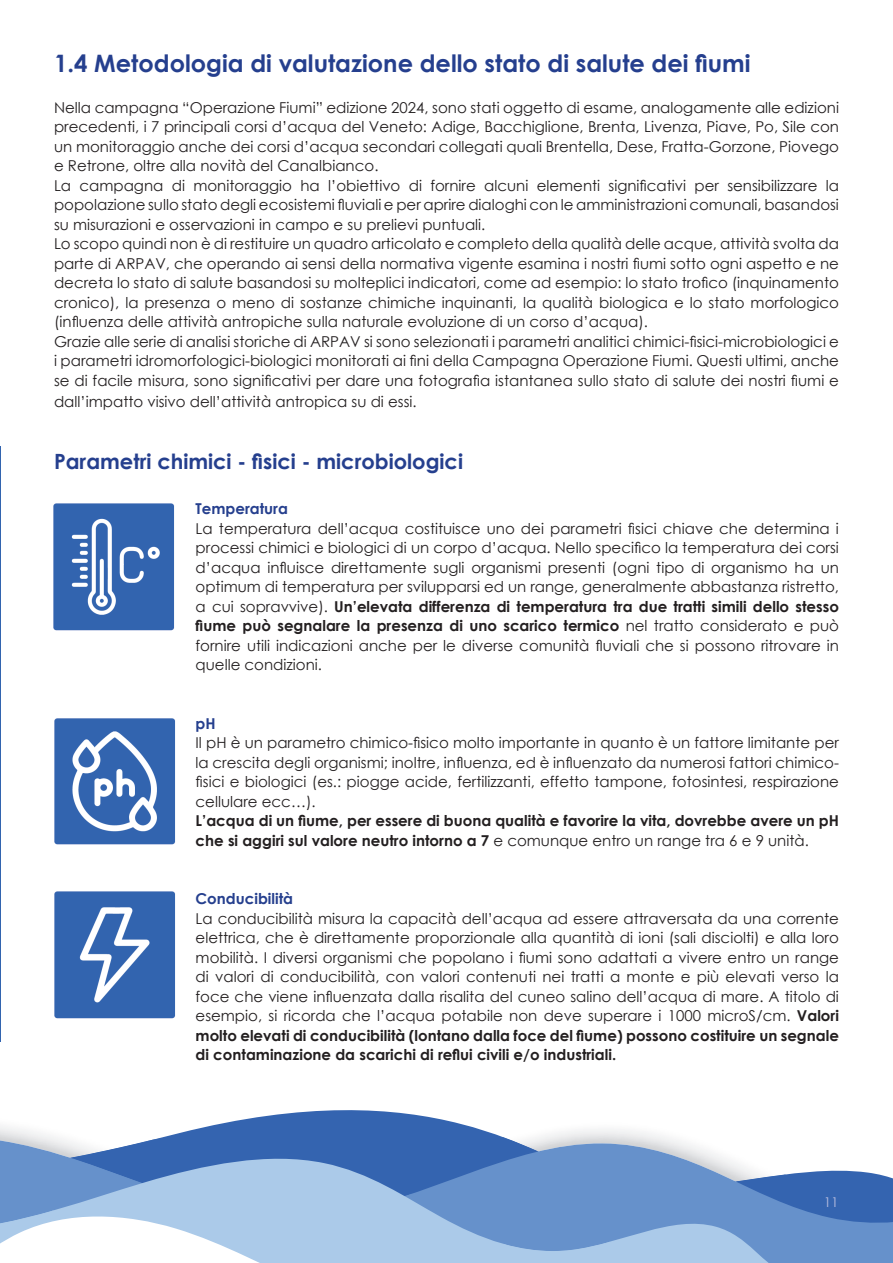
<style>
.page{position:relative;width:893px;height:1263px;background:#fff}
.page>*{position:absolute;margin:0;border:0;box-sizing:border-box;transform-origin:0 0}
.t1{font:700 24px "Century Gothic";color:#253f8e}
.t2{font:700 21px "Century Gothic";color:#253f8e}
.t3{font:15px/19.5px "Century Gothic";color:#231f20;text-align:justify}
.t4{font:700 15px/19.5px "Century Gothic";color:#231f20}
.t5{font:700 15px "Century Gothic";color:#253f8e}
.t6{font:13.5px "Century Gothic";color:#b6bcde}
.s1{font-weight:700}
.s2{font-weight:400}
</style>
<div class="page">
<svg style="left:0;top:1110px;width:893px;height:100px"></svg>
<svg style="left:0;top:1210px;width:893px;height:53px;fill:#abcae9"></svg>
<img style="left:53px;top:503px;width:122px;height:128px">
<img style="left:54px;top:718px;width:122px;height:127px">
<img style="left:54px;top:891px;width:122px;height:128px">
<h1 class="t1" style="left:54px;top:45px;width:698px">1.4 Metodologia di valutazione dello stato di salute dei fiumi</h1>
<p class="t3" style="left:54px;top:97px;width:786px;text-align:left">Nella campagna “Operazione Fiumi” edizione 2024, sono stati oggetto di esame, analogamente alle edizioni precedenti, i 7 principali corsi d’acqua del Veneto: Adige, Bacchiglione, Brenta, Livenza, Piave, Po, Sile con un monitoraggio anche dei corsi d’acqua secondari collegati quali Brentella, Dese, Fratta-Gorzone, Piovego e Retrone, oltre alla novità del Canalbianco.<br>La campagna di monitoraggio ha l’obiettivo di fornire alcuni elementi significativi per sensibilizzare la popolazione sullo stato degli ecosistemi fluviali e per aprire dialoghi con le amministrazioni comunali, basandosi su misurazioni e osservazioni in campo e su prelievi puntuali.<br>Lo scopo quindi non è di restituire un quadro articolato e completo della qualità delle acque, attività svolta da parte di ARPAV, che operando ai sensi della normativa vigente esamina i nostri fiumi sotto ogni aspetto e ne decreta lo stato di salute basandosi su molteplici indicatori, come ad esempio: lo stato trofico (inquinamento cronico), la presenza o meno di sostanze chimiche inquinanti, la qualità biologica e lo stato morfologico (influenza delle attività antropiche sulla naturale evoluzione di un corso d’acqua).<br>Grazie alle serie di analisi storiche di ARPAV si sono selezionati i parametri analitici chimici-fisici-microbiologici e i parametri idromorfologici-biologici monitorati ai fini della Campagna Operazione Fiumi. Questi ultimi, anche se di facile misura, sono significativi per dare una fotografia istantanea sullo stato di salute dei nostri fiumi e</p>
<p class="t3" style="left:54px;top:391px;width:364px">dall’impatto visivo dell’attività antropica su di essi.</p>
<h2 class="t2" style="left:54px;top:445px;width:411px">Parametri chimici - fisici - microbiologici</h2>
<p class="t5" style="left:196px;top:497px;width:94px">Temperatura</p>
<p class="t3" style="left:196px;top:518px;width:645px">La temperatura dell’acqua costituisce uno dei parametri fisici chiave che determina i processi chimici e biologici di un corpo d’acqua. Nello specifico la temperatura dei corsi d’acqua influisce direttamente sugli organismi presenti (ogni tipo di organismo ha un optimum di temperatura per svilupparsi ed un range, generalmente abbastanza ristretto, a cui sopravvive). <span class="s1">Un’elevata differenza di temperatura tra due tratti simili dello stesso fiume può segnalare la presenza di uno scarico termico</span> nel tratto considerato e può fornire utili indicazioni anche per le diverse comunità fluviali che si possono ritrovare in quelle condizioni.</p>
<p class="t5" style="left:196px;top:712px;width:22px">pH</p>
<p class="t3" style="left:196px;top:733px;width:645px">Il pH è un parametro chimico-fisico molto importante in quanto è un fattore limitante per la crescita degli organismi; inoltre, influenza, ed è influenzato da numerosi fattori chimico&shy;fisici e biologici (es.: piogge acide, fertilizzanti, effetto tampone, fotosintesi, respirazione cellulare ecc…).</p>
<p class="t4" style="left:196px;top:810px;width:645px">L’acqua di un fiume, per essere di buona qualità e favorire la vita, dovrebbe avere un pH che si aggiri sul valore neutro intorno a 7 <span class="s2">e comunque entro un range tra 6 e 9 unità.</span></p>
<p class="t5" style="left:196px;top:887px;width:99px">Conducibilità</p>
<p class="t3" style="left:196px;top:908px;width:645px">La conducibilità misura la capacità dell’acqua ad essere attraversata da una corrente elettrica, che è direttamente proporzionale alla quantità di ioni (sali disciolti) e alla loro mobilità. I diversi organismi che popolano i fiumi sono adattati a vivere entro un range di valori di conducibilità, con valori contenuti nei tratti a monte e più elevati verso la foce che viene influenzata dalla risalita del cuneo salino dell’acqua di mare. A titolo di esempio, si ricorda che l’acqua potabile non deve superare i 1000 microS/cm. <span class="s1">Valori molto elevati di conducibilità (lontano dalla foce del fiume) possono costituire un segnale di contaminazione da scarichi di reflui civili e/o industriali.</span></p>
<p class="t6" style="left:824px;top:1192px;width:16px">11</p>
</div>
